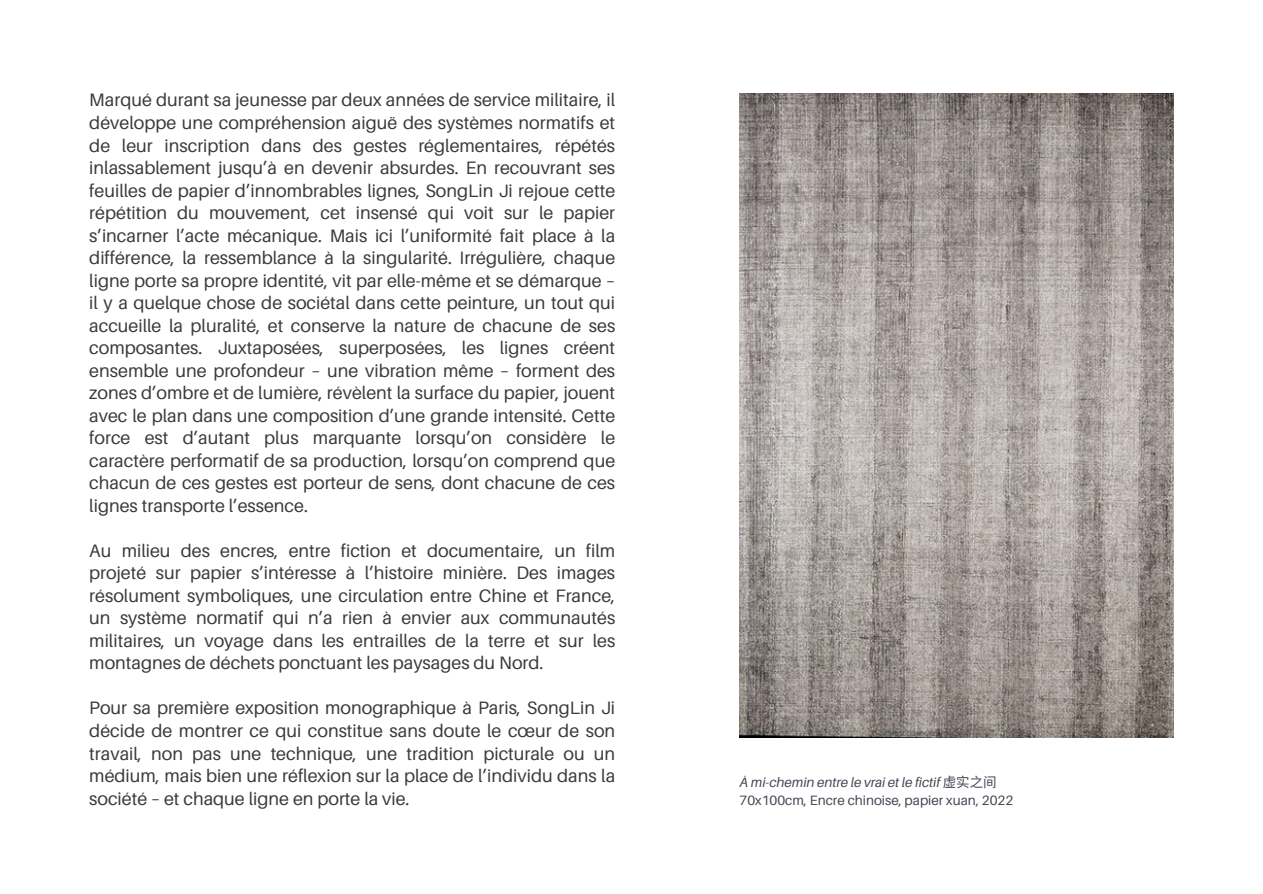
<style>
.page{position:relative;width:1263px;height:894px;background:#fff}
.page>*{position:absolute;margin:0;border:0;box-sizing:border-box;transform-origin:0 0}
.t1{font:18px/22.5px "Aileron";color:#3a3b3a;text-align:justify}
.t2{font:13.5px "Aileron";color:#454654}
.t3{font:italic 13.5px "Aileron";color:#454654}
.s1{font-family:"Noto Sans CJ Ksc";font-style:normal}
</style>
<div class="page">
<img style="left:739px;top:93px;width:435px;height:644px">
<h1 class="t1" style="left:89px;top:88px;width:527px">Marqué durant sa jeunesse par deux années de service militaire, il développe une compréhension aiguë des systèmes normatifs et de leur inscription dans des gestes réglementaires, répétés inlassablement jusqu’à en devenir absurdes. En recouvrant ses feuilles de papier d’innombrables lignes, SongLin Ji rejoue cette répétition du mouvement, cet insensé qui voit sur le papier s’incarner l’acte mécanique. Mais ici l’uniformité fait place à la différence, la ressemblance à la singularité. Irrégulière, chaque ligne porte sa propre identité, vit par elle-même et se démarque – il y a quelque chose de sociétal dans cette peinture, un tout qui accueille la pluralité, et conserve la nature de chacune de ses composantes. Juxtaposées, superposées, les lignes créent ensemble une profondeur – une vibration même – forment des zones d’ombre et de lumière, révèlent la surface du papier, jouent avec le plan dans une composition d’une grande intensité. Cette force est d’autant plus marquante lorsqu’on considère le caractère performatif de sa production, lorsqu’on comprend que chacun de ces gestes est porteur de sens, dont chacune de ces lignes transporte l’essence.</h1>
<h1 class="t1" style="left:89px;top:538px;width:527px">Au milieu des encres, entre fiction et documentaire, un film projeté sur papier s’intéresse à l’histoire minière. Des images résolument symboliques, une circulation entre Chine et France, un système normatif qui n’a rien à envier aux communautés militaires, un voyage dans les entrailles de la terre et sur les montagnes de déchets ponctuant les paysages du Nord.</h1>
<h1 class="t1" style="left:89px;top:696px;width:527px">Pour sa première exposition monographique à Paris, SongLin Ji décide de montrer ce qui constitue sans doute le cœur de son travail, non pas une technique, une tradition picturale ou un médium, mais bien une réflexion sur la place de l’individu dans la société – et chaque ligne en porte la vie.</h1>
<p class="t3" style="left:739px;top:773px;width:259px">À mi-chemin entre le vrai et le fictif <span class="s1">虚实之间</span></p>
<p class="t2" style="left:739px;top:791px;width:275px">70x100cm, Encre chinoise, papier xuan, 2022</p>
</div>
